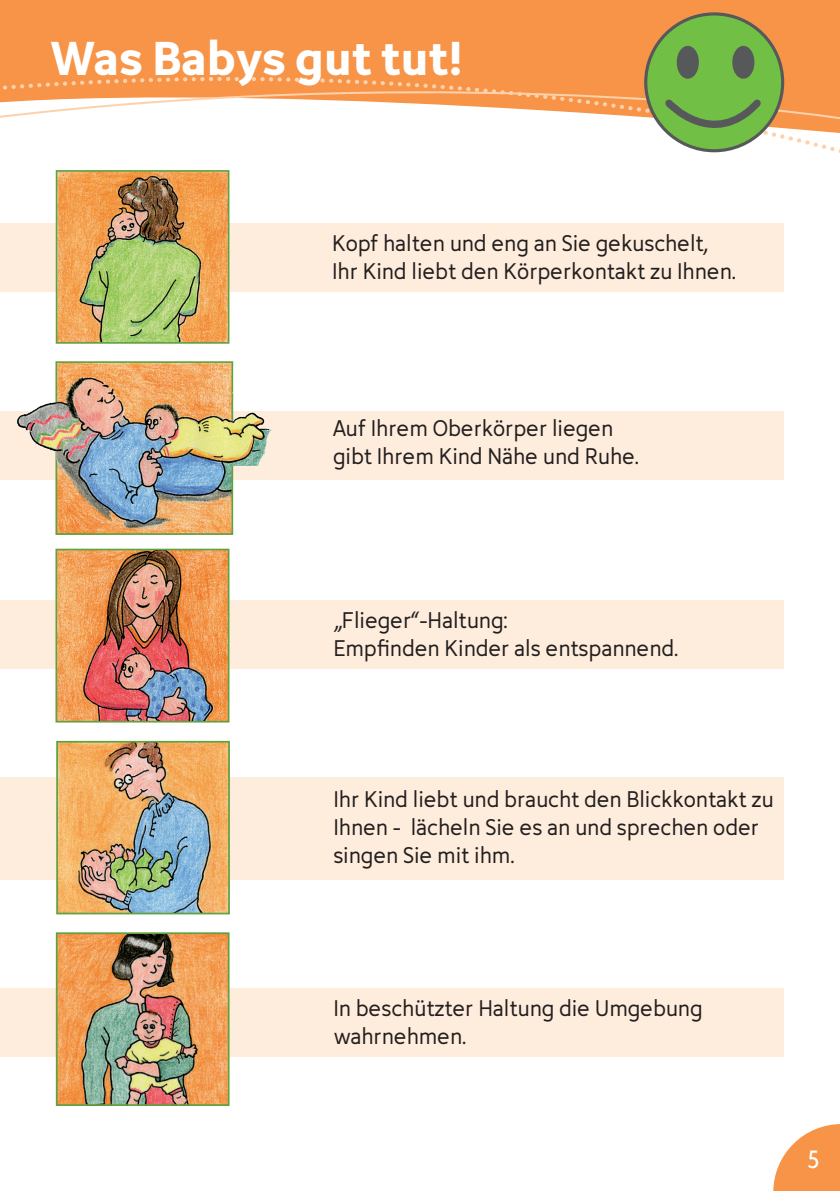
<style>
.page{position:relative;width:840px;height:1191px;background:#fff}
.page>*{position:absolute;margin:0;border:0;box-sizing:border-box;transform-origin:0 0}
.t1{font:700 48.2px "Avancement 2020";color:#fff}
.t2{font:24px "Stilu";color:#fff}
.t3{font:23px/28px "Avancement 2020";color:#231f20}
</style>
<div class="page">
<svg style="left:773px;top:1124px;width:66px;height:67px"></svg>
<div style="left:0;top:0;width:839px;height:50px;background:#f79447"></div>
<svg style="left:0;top:50px;width:839px;height:103px"></svg>
<svg style="left:0;top:58px;width:839px;height:65px"></svg>
<div style="left:0;top:224px;width:782px;height:68px;background:#feeddc"></div>
<div style="left:0;top:411px;width:782px;height:68px;background:#feeddc"></div>
<div style="left:0;top:601px;width:782px;height:68px;background:#feeddc"></div>
<div style="left:0;top:988px;width:782px;height:68px;background:#feeddc"></div>
<div style="left:0;top:777px;width:782px;height:103px;background:#feeddc"></div>
<img style="left:59px;top:935px;width:167px;height:168px">
<div style="left:56px;top:932px;width:173px;height:174px;border:2px solid #60a240"></div>
<img style="left:59px;top:173px;width:167px;height:168px">
<div style="left:56px;top:170px;width:173px;height:174px;border:2px solid #60a240"></div>
<img style="left:59px;top:744px;width:168px;height:167px">
<div style="left:56px;top:741px;width:174px;height:173px;border:2px solid #60a240"></div>
<img style="left:58px;top:551px;width:168px;height:168px">
<div style="left:55px;top:548px;width:174px;height:174px;border:2px solid #60a240"></div>
<img style="left:58px;top:364px;width:172px;height:168px">
<div style="left:55px;top:361px;width:178px;height:174px;border:2px solid #60a240"></div>
<img style="left:17px;top:392px;width:255px;height:73px">
<div style="left:645px;top:14px;width:137px;height:137px;background:#71bf44;border-radius:50%"></div>
<div style="left:643px;top:12px;width:140px;height:140px;border:3px solid #57585a;border-radius:50%"></div>
<div style="left:676px;top:46px;width:22px;height:33px;background:#57585a;border-radius:50%"></div>
<div style="left:732px;top:46px;width:22px;height:33px;background:#57585a;border-radius:50%"></div>
<svg style="left:661px;top:99px;width:106px;height:52px"></svg>
<h1 class="t1" style="left:51px;top:16px;width:415px">Was Babys gut tut!</h1>
<p class="t3" style="left:332px;top:229px;width:405px">Kopf halten und eng an Sie gekuschelt,<br>Ihr Kind liebt den Körperkontakt zu Ihnen.</p>
<p class="t3" style="left:333px;top:413px;width:307px">Auf Ihrem Oberkörper liegen gibt Ihrem Kind Nähe und Ruhe.</p>
<p class="t3" style="left:333px;top:606px;width:346px">„Flieger“-Haltung:<br>Empfinden Kinder als entspannend.</p>
<p class="t3" style="left:333px;top:785px;width:441px">Ihr Kind liebt und braucht den Blickkontakt zu<br>Ihnen - lächeln Sie es an und sprechen oder singen Sie mit ihm.</p>
<p class="t3" style="left:333px;top:993px;width:370px">In beschützter Haltung die Umgebung wahrnehmen.</p>
<p class="t2" style="left:806px;top:1143px;width:14px">5</p>
</div>
